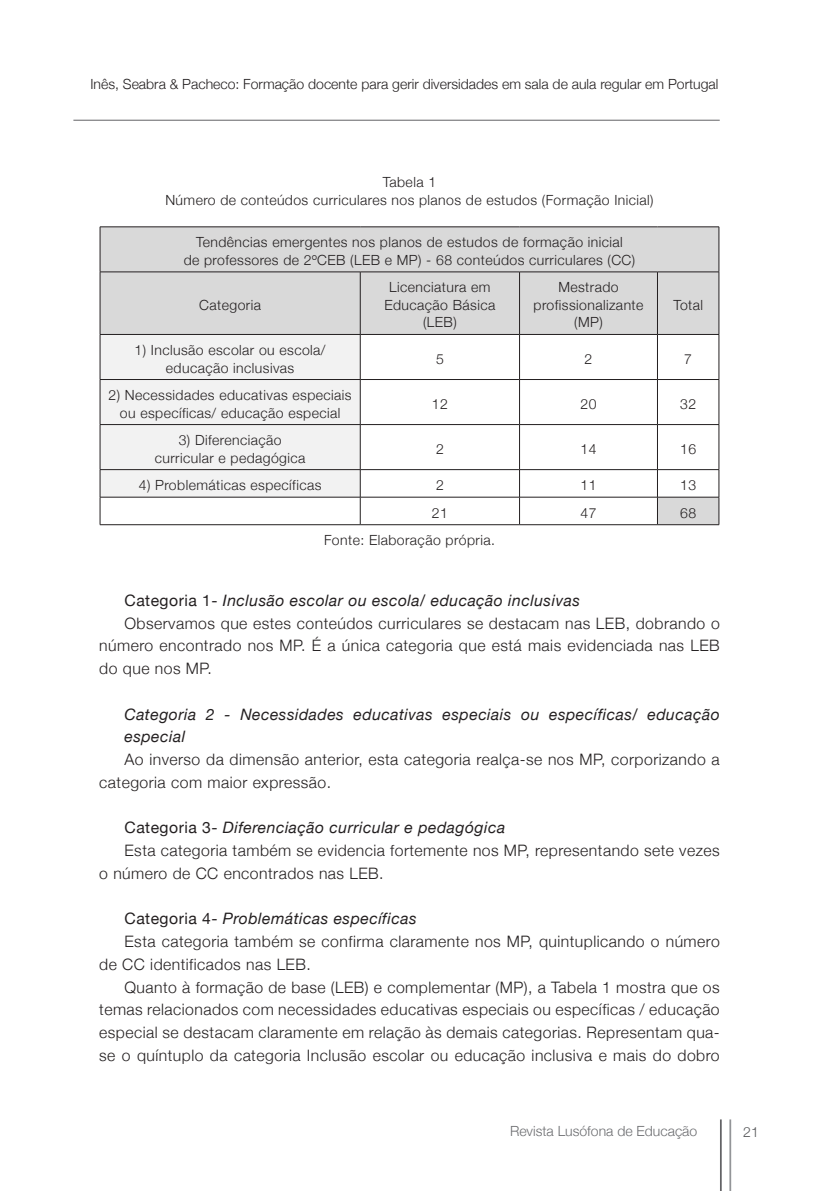
<style>
.page{position:relative;width:819px;height:1191px;background:#fff}
.page>*{position:absolute;margin:0;border:0;box-sizing:border-box;transform-origin:0 0}
.texto{font:300 15.75px/22.8px "Helvetica Neue";letter-spacing:.03em;color:#231f20}
.sub_ponto__pontinho{font:italic 15.75px/22.8px "Helvetica Neue";letter-spacing:.03em;color:#231f20}
.texto_tabelas{font:300 14px/17.5px "Helvetica Neue";letter-spacing:.03em;color:#231f20;text-align:center}
.tit_quadro{font:300 14px "Helvetica Neue";color:#231f20}
.tit_quadro-2{font:300 14px/17.5px "Helvetica Neue";letter-spacing:.03em;color:#231f20;text-align:center}
.t1{font:300 14px "Helvetica Neue";color:#6c6d70}
.legenda{font:300 14px "Helvetica Neue";letter-spacing:.03em;color:#231f20}
.t2{font:300 14px "Helvetica Neue";color:#57585a}
.s1{font-style:normal}
</style>
<div class="page">
<hr style="left:729px;top:1119px;width:2px;height:72px;background:#939598">
<hr style="left:720px;top:1119px;width:1px;height:72px;background:#636366">
<hr style="left:73px;top:120px;width:646px;height:1px;background:#636366">
<svg style="left:101px;top:227px;width:617px;height:297px"></svg>
<div style="left:101px;top:335px;width:259px;height:162px;background:#f2f2f2"></div>
<hr style="left:100px;top:226px;width:260px;height:1px;background:#231f20">
<hr style="left:100px;top:227px;width:1px;height:45px;background:#231f20">
<hr style="left:360px;top:226px;width:159px;height:1px;background:#231f20">
<hr style="left:519px;top:226px;width:138px;height:1px;background:#231f20">
<hr style="left:657px;top:226px;width:62px;height:1px;background:#231f20">
<hr style="left:718px;top:227px;width:1px;height:45px;background:#231f20">
<hr style="left:100px;top:272px;width:260px;height:1px;background:#231f20">
<hr style="left:100px;top:272px;width:1px;height:62px;background:#231f20">
<hr style="left:360px;top:272px;width:159px;height:1px;background:#231f20">
<hr style="left:360px;top:272px;width:1px;height:62px;background:#231f20">
<hr style="left:519px;top:272px;width:138px;height:1px;background:#231f20">
<hr style="left:519px;top:272px;width:1px;height:62px;background:#231f20">
<hr style="left:657px;top:272px;width:62px;height:1px;background:#231f20">
<hr style="left:657px;top:272px;width:1px;height:62px;background:#231f20">
<hr style="left:718px;top:272px;width:1px;height:62px;background:#231f20">
<hr style="left:100px;top:334px;width:260px;height:1px;background:#231f20">
<hr style="left:100px;top:335px;width:1px;height:44px;background:#231f20">
<hr style="left:360px;top:334px;width:159px;height:1px;background:#231f20">
<hr style="left:360px;top:335px;width:1px;height:44px;background:#231f20">
<hr style="left:519px;top:334px;width:138px;height:1px;background:#231f20">
<hr style="left:519px;top:335px;width:1px;height:44px;background:#231f20">
<hr style="left:657px;top:334px;width:62px;height:1px;background:#231f20">
<hr style="left:657px;top:335px;width:1px;height:44px;background:#231f20">
<hr style="left:718px;top:335px;width:1px;height:44px;background:#231f20">
<hr style="left:100px;top:379px;width:260px;height:1px;background:#231f20">
<hr style="left:100px;top:380px;width:1px;height:44px;background:#231f20">
<hr style="left:360px;top:379px;width:159px;height:1px;background:#231f20">
<hr style="left:360px;top:380px;width:1px;height:44px;background:#231f20">
<hr style="left:519px;top:379px;width:138px;height:1px;background:#231f20">
<hr style="left:519px;top:380px;width:1px;height:44px;background:#231f20">
<hr style="left:657px;top:379px;width:62px;height:1px;background:#231f20">
<hr style="left:657px;top:380px;width:1px;height:44px;background:#231f20">
<hr style="left:718px;top:380px;width:1px;height:44px;background:#231f20">
<hr style="left:100px;top:424px;width:260px;height:1px;background:#231f20">
<hr style="left:100px;top:425px;width:1px;height:44px;background:#231f20">
<hr style="left:360px;top:424px;width:159px;height:1px;background:#231f20">
<hr style="left:360px;top:425px;width:1px;height:44px;background:#231f20">
<hr style="left:519px;top:424px;width:138px;height:1px;background:#231f20">
<hr style="left:519px;top:425px;width:1px;height:44px;background:#231f20">
<hr style="left:657px;top:424px;width:62px;height:1px;background:#231f20">
<hr style="left:657px;top:425px;width:1px;height:44px;background:#231f20">
<hr style="left:718px;top:425px;width:1px;height:44px;background:#231f20">
<hr style="left:100px;top:469px;width:260px;height:1px;background:#231f20">
<hr style="left:360px;top:469px;width:159px;height:1px;background:#231f20">
<hr style="left:519px;top:469px;width:138px;height:1px;background:#231f20">
<hr style="left:657px;top:469px;width:62px;height:1px;background:#231f20">
<hr style="left:100px;top:497px;width:260px;height:1px;background:#231f20">
<svg style="left:100px;top:470px;width:1px;height:54px"></svg>
<hr style="left:360px;top:497px;width:159px;height:1px;background:#231f20">
<svg style="left:360px;top:470px;width:1px;height:54px"></svg>
<hr style="left:519px;top:497px;width:138px;height:1px;background:#231f20">
<svg style="left:519px;top:470px;width:1px;height:54px"></svg>
<hr style="left:657px;top:497px;width:62px;height:1px;background:#231f20">
<svg style="left:657px;top:470px;width:1px;height:54px"></svg>
<svg style="left:718px;top:470px;width:1px;height:54px"></svg>
<hr style="left:100px;top:524px;width:260px;height:1px;background:#231f20">
<hr style="left:360px;top:524px;width:159px;height:1px;background:#231f20">
<hr style="left:519px;top:524px;width:138px;height:1px;background:#231f20">
<hr style="left:657px;top:524px;width:62px;height:1px;background:#231f20">
<p class="tit_quadro" style="left:90px;top:75px;width:629px">Inês, Seabra &amp; Pacheco: Formação docente para gerir diversidades em sala de aula regular em Portugal</p>
<p class="tit_quadro-2" style="left:165px;top:173px;width:489px">Tabela 1<br>Número de conteúdos curriculares nos planos de estudos (Formação Inicial)</p>
<p class="texto_tabelas" style="left:196px;top:233px;width:428px">Tendências emergentes nos planos de estudos de formação inicial</p>
<p class="texto_tabelas" style="left:184px;top:251px;width:453px">de professores de 2ºCEB (LEB e MP) - 68 conteúdos curriculares (CC)</p>
<p class="texto_tabelas" style="left:199px;top:296px;width:63px">Categoria</p>
<p class="texto_tabelas" style="left:384px;top:278px;width:112px">Licenciatura em<br>Educação Básica (LEB)</p>
<p class="texto_tabelas" style="left:533px;top:278px;width:111px">Mestrado profissionalizante (MP)</p>
<p class="texto_tabelas" style="left:673px;top:296px;width:31px">Total</p>
<p class="texto_tabelas" style="left:135px;top:341px;width:192px">1) Inclusão escolar ou escola/ educação inclusivas</p>
<p class="texto_tabelas" style="left:436px;top:350px;width:9px">5</p>
<p class="texto_tabelas" style="left:584px;top:350px;width:9px">2</p>
<p class="texto_tabelas" style="left:684px;top:350px;width:9px">7</p>
<p class="texto_tabelas" style="left:109px;top:386px;width:244px">2) Necessidades educativas especiais ou específicas/ educação especial</p>
<p class="texto_tabelas" style="left:432px;top:395px;width:17px">12</p>
<p class="texto_tabelas" style="left:580px;top:395px;width:17px">20</p>
<p class="texto_tabelas" style="left:680px;top:395px;width:17px">32</p>
<p class="texto_tabelas" style="left:179px;top:431px;width:104px">3) Diferenciação</p>
<p class="texto_tabelas" style="left:155px;top:448px;width:152px">curricular e pedagógica</p>
<p class="texto_tabelas" style="left:436px;top:440px;width:9px">2</p>
<p class="texto_tabelas" style="left:580px;top:440px;width:17px">14</p>
<p class="texto_tabelas" style="left:680px;top:440px;width:17px">16</p>
<p class="texto_tabelas" style="left:139px;top:476px;width:184px">4) Problemáticas específicas</p>
<p class="texto_tabelas" style="left:436px;top:476px;width:9px">2</p>
<p class="texto_tabelas" style="left:580px;top:476px;width:17px">11</p>
<p class="texto_tabelas" style="left:680px;top:476px;width:17px">13</p>
<p class="texto_tabelas" style="left:432px;top:504px;width:17px">21</p>
<p class="texto_tabelas" style="left:580px;top:504px;width:17px">47</p>
<p class="texto_tabelas" style="left:680px;top:504px;width:17px">68</p>
<p class="legenda" style="left:324px;top:532px;width:172px">Fonte: Elaboração própria.</p>
<p class="sub_ponto__pontinho" style="left:124px;top:588px;width:457px"><span class="s1">Categoria 1-</span> Inclusão escolar ou escola/ educação inclusivas</p>
<p class="texto" style="left:99px;top:611px;width:622px;text-align:justify;text-indent:25px">Observamos que estes conteúdos curriculares se destacam nas LEB, dobrando o número encontrado nos MP. É a única categoria que está mais evidenciada nas LEB do que nos MP.</p>
<p class="sub_ponto__pontinho" style="left:124px;top:702px;width:596px">Categoria 2 - Necessidades educativas especiais ou específicas/ educação especial</p>
<p class="texto" style="left:99px;top:747px;width:622px;text-indent:25px">Ao inverso da dimensão anterior, esta categoria realça-se nos MP, corporizando a categoria com maior expressão.</p>
<p class="sub_ponto__pontinho" style="left:124px;top:816px;width:382px"><span class="s1">Categoria 3-</span> Diferenciação curricular e pedagógica</p>
<p class="texto" style="left:99px;top:838px;width:622px;text-indent:25px">Esta categoria também se evidencia fortemente nos MP, representando sete vezes o número de CC encontrados nas LEB.</p>
<p class="sub_ponto__pontinho" style="left:124px;top:907px;width:293px"><span class="s1">Categoria 4-</span> Problemáticas específicas</p>
<p class="texto" style="left:99px;top:929px;width:622px;text-indent:25px">Esta categoria também se confirma claramente nos MP, quintuplicando o número de CC identificados nas LEB.</p>
<p class="texto" style="left:99px;top:975px;width:622px;text-align:justify;text-indent:25px">Quanto à formação de base (LEB) e complementar (MP), a Tabela 1 mostra que os temas relacionados com necessidades educativas especiais ou específicas / educação especial se destacam claramente em relação às demais categorias. Representam qua&shy;se o quíntuplo da categoria Inclusão escolar ou educação inclusiva e mais do dobro</p>
<p class="t1" style="left:510px;top:1122px;width:189px">Revista Lusófona de Educação</p>
<p class="t2" style="left:743px;top:1123px;width:17px">21</p>
</div>
